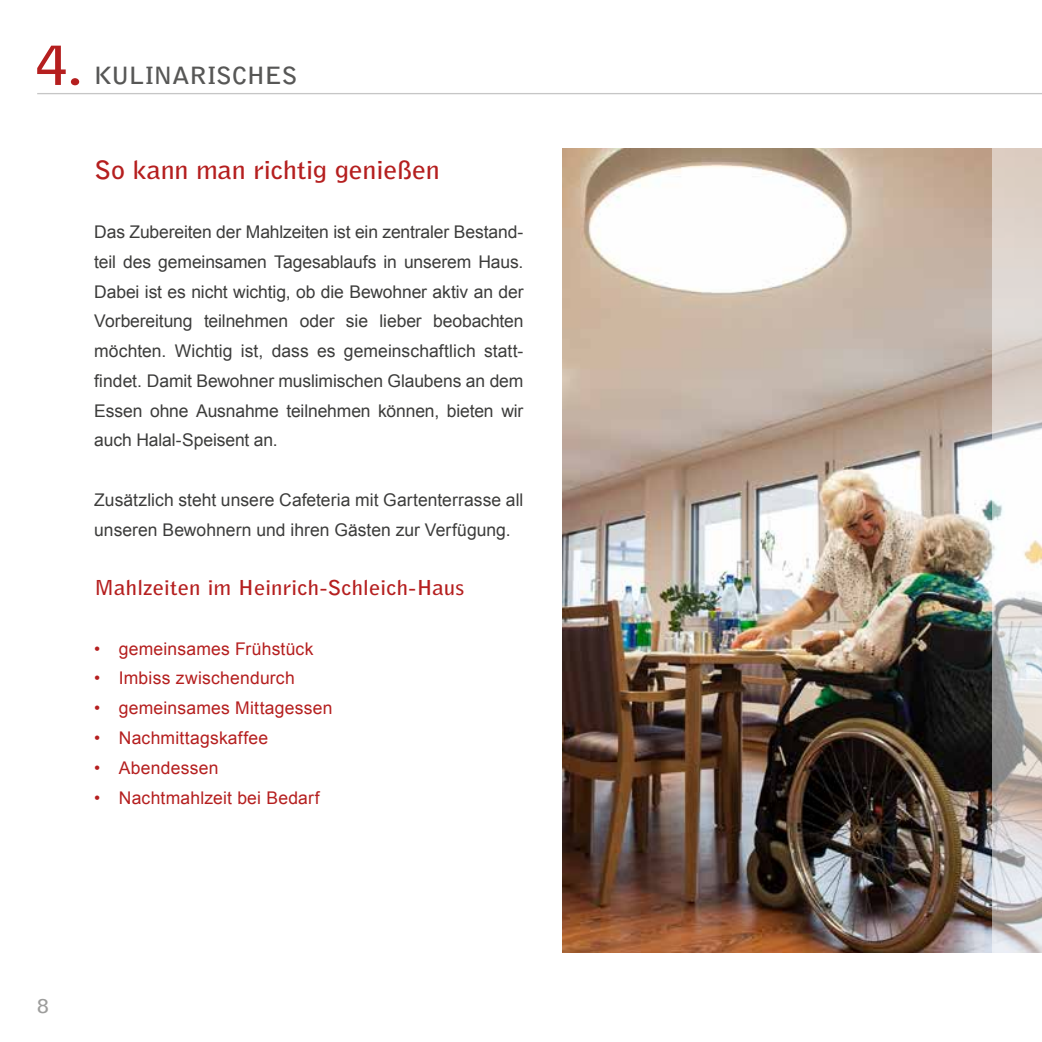
<style>
.page{position:relative;width:1042px;height:1042px;background:#fff}
.page>*{position:absolute;margin:0;border:0;box-sizing:border-box;transform-origin:0 0}
.t1{font:700 53.55px "Bell Gothic Std";color:#b51f1f;scale:1.11 1}
.t2{font:700 25.2px "Bell Gothic Std";letter-spacing:-.01em;color:#b51f1f;scale:1.11 1}
.t3{font:700 23.62px "Bell Gothic Std";letter-spacing:-.02em;color:#575756;scale:1.11 1}
.t4{font:700 20.47px "Bell Gothic Std";letter-spacing:-.005em;color:#b51f1f;scale:1.11 1}
.t5{font:700 18.9px "Bell Gothic Std";color:#9d9d9c;scale:1.11 1}
.t6{font:17.5px/29.8px "Arial";color:#3c3c3b;text-align:justify}
.t7{font:17.5px "Arial";letter-spacing:.015em;color:#b51f1f}
</style>
<div class="page">
<hr style="left:37px;top:93px;width:1005px;height:1px;background:#c6c6c6">
<img style="left:563px;top:149px;width:429px;height:803px">
<svg style="left:992px;top:148px;width:50px;height:805px"></svg>
<h1 class="t1" style="left:35px;top:33px;width:44px">4.</h1>
<h3 class="t3" style="left:94px;top:61px;width:185px">KULINARISCHES</h3>
<h2 class="t2" style="left:94px;top:154px;width:313px">So kann man richtig genießen</h2>
<p class="t6" style="left:94px;top:217px;width:431px">Das Zubereiten der Mahlzeiten ist ein zentraler Bestand&shy;teil des gemeinsamen Tagesablaufs in unserem Haus.<br>Dabei ist es nicht wichtig, ob die Bewohner aktiv an der Vorbereitung teilnehmen oder sie lieber beobachten möchten. Wichtig ist, dass es gemeinschaftlich statt&shy;findet. Damit Bewohner muslimischen Glaubens an dem Essen ohne Ausnahme teilnehmen können, bieten wir auch Halal-Speisent an.</p>
<p class="t6" style="left:94px;top:485px;width:431px">Zusätzlich steht unsere Cafeteria mit Gartenterrasse all unseren Bewohnern und ihren Gästen zur Verfügung.</p>
<p class="t4" style="left:94px;top:575px;width:335px">Mahlzeiten im Heinrich-Schleich-Haus</p>
<p class="t7" style="left:94px;top:637px;width:221px">• gemeinsames Frühstück</p>
<p class="t7" style="left:94px;top:667px;width:202px">• Imbiss zwischendurch</p>
<p class="t7" style="left:94px;top:696px;width:240px">• gemeinsames Mittagessen</p>
<p class="t7" style="left:94px;top:726px;width:175px">• Nachmittagskaffee</p>
<p class="t7" style="left:94px;top:756px;width:126px">• Abendessen</p>
<p class="t7" style="left:94px;top:786px;width:227px">• Nachtmahlzeit bei Bedarf</p>
<p class="t5" style="left:37px;top:994px;width:12px">8</p>
</div>
